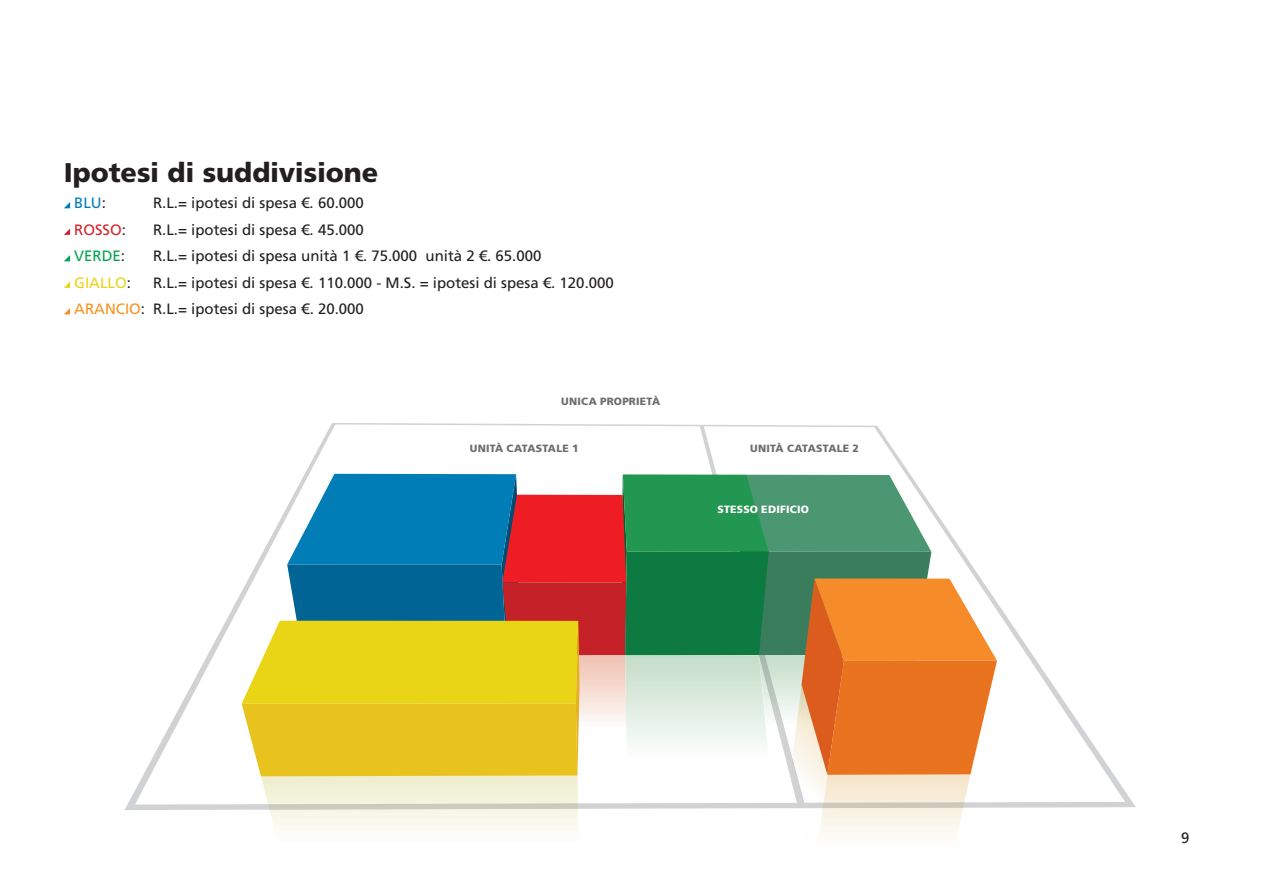
<style>
.page{position:relative;width:1263px;height:893px;background:#fff}
.page>*{position:absolute;margin:0;border:0;box-sizing:border-box;transform-origin:0 0}
.t1{font:900 27px "Frutiger LT Std";letter-spacing:-.005em;color:#231f20}
.t2{font:15px/26.5px "Frutiger LT Std";color:#231f20}
.t3{font:15px "Frutiger LT Std";color:#e9d416}
.t4{font:15px "Frutiger LT Std";color:#d1232a}
.t5{font:15px "Frutiger LT Std";color:#00a54f}
.t6{font:15px "Frutiger LT Std";color:#007cb6}
.t7{font:900 10.5px "Frutiger LT Std";letter-spacing:.02em;color:#6c6d70}
.t8{font:900 10.5px "Frutiger LT Std";letter-spacing:.02em;color:#fff}
.s1{color:#231f20}
.s2{color:#f7931d}
</style>
<div class="page">
<svg style="left:64px;top:202px;width:6px;height:6px"></svg>
<svg style="left:64px;top:229px;width:6px;height:6px"></svg>
<svg style="left:64px;top:255px;width:6px;height:6px"></svg>
<svg style="left:64px;top:282px;width:6px;height:6px"></svg>
<svg style="left:64px;top:308px;width:6px;height:6px"></svg>
<svg style="left:124px;top:423px;width:1012px;height:387px"></svg>
<svg style="left:242px;top:426px;width:755px;height:408px"></svg>
<h1 class="t1" style="left:64px;top:156px;width:316px">Ipotesi di suddivisione</h1>
<p class="t6" style="left:74px;top:194px;width:33px">BLU<span class="s1">:</span></p>
<p class="t2" style="left:153px;top:190px;width:212px">R.L.= ipotesi di spesa €. 60.000</p>
<p class="t4" style="left:74px;top:221px;width:53px">ROSSO<span class="s1">:</span></p>
<p class="t2" style="left:153px;top:216px;width:212px">R.L.= ipotesi di spesa €. 45.000</p>
<p class="t5" style="left:74px;top:247px;width:52px">VERDE<span class="s1">:</span></p>
<p class="t2" style="left:153px;top:243px;width:390px">R.L.= ipotesi di spesa unità 1 €. 75.000 unità 2 €. 65.000</p>
<p class="t3" style="left:74px;top:274px;width:58px">GIALLO<span class="s1">:</span></p>
<p class="t2" style="left:74px;top:269px;width:541px;text-indent:79px">R.L.= ipotesi di spesa €. 110.000 - M.S. = ipotesi di spesa €. 120.000<br><span class="s2">ARANCIO</span>: R.L.= ipotesi di spesa €. 20.000</p>
<p class="t7" style="left:561px;top:395px;width:100px">UNICA PROPRIETÀ</p>
<p class="t7" style="left:470px;top:442px;width:110px">UNITÀ CATASTALE 1</p>
<p class="t7" style="left:750px;top:442px;width:110px">UNITÀ CATASTALE 2</p>
<p class="t8" style="left:718px;top:503px;width:93px">STESSO EDIFICIO</p>
<p class="t2" style="left:1181px;top:824px;width:10px">9</p>
</div>
